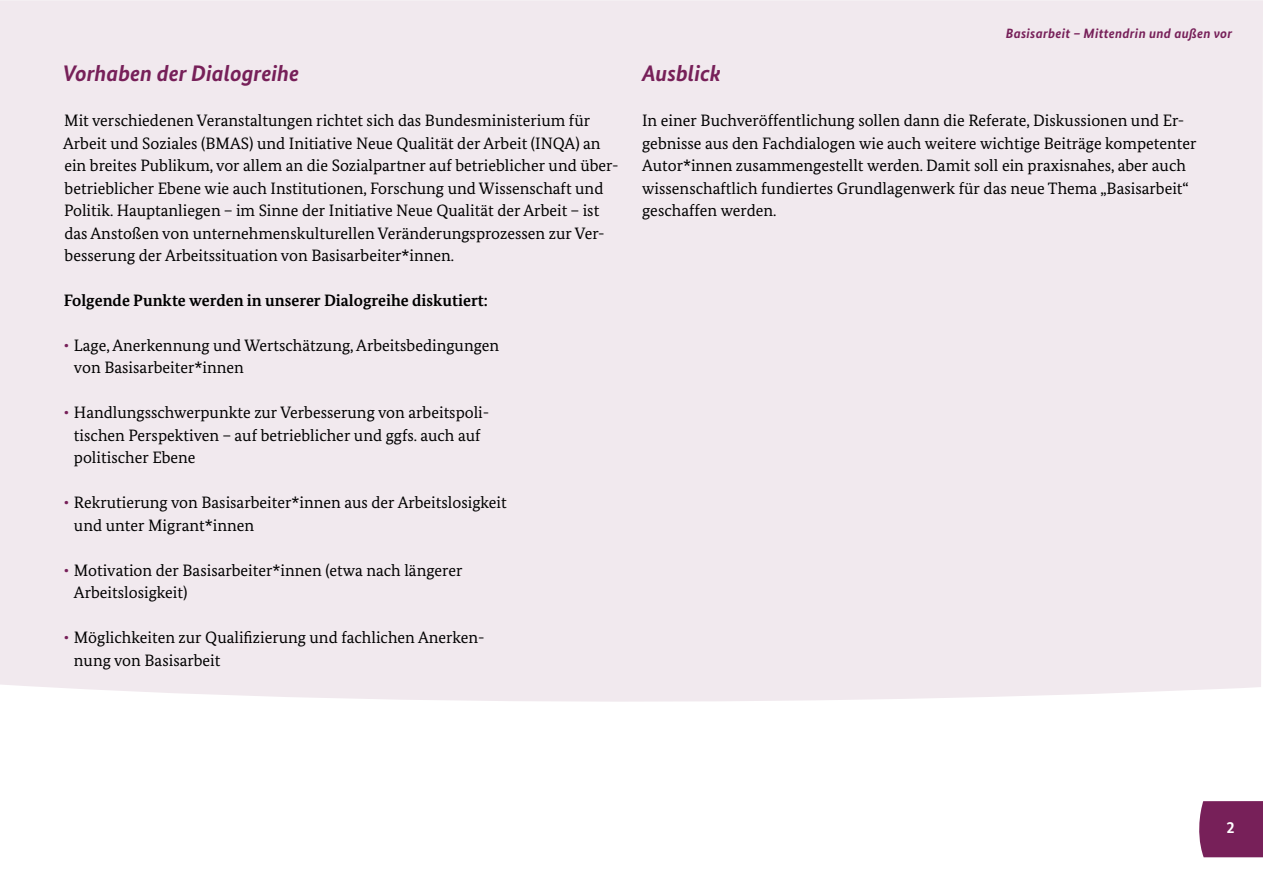
<style>
.page{position:relative;width:1263px;height:893px;background:#fff}
.page>*{position:absolute;margin:0;border:0;box-sizing:border-box;transform-origin:0 0}
.t1{font:italic 700 22.5px "Bundes Sans";color:#772059}
.t2{font:16.5px/22.5px "Bundes Serif";color:#000}
.t3{font:700 16.5px "Bundes Serif";color:#000}
.t4{font:700 16.5px "Bundes Sans";color:#fff}
.t5{font:italic 700 13.5px "Bundes Sans";letter-spacing:.02em;color:#772059}
.s1{color:#772059}
</style>
<div class="page">
<div style="left:0;top:0;width:1263px;height:702px;background:#f1e9ee"></div>
<div style="left:1199px;top:801px;width:64px;height:56px;background:#772059"></div>
<h1 class="t1" style="left:63px;top:60px;width:238px">Vorhaben der Dialogreihe</h1>
<p class="t2" style="left:63px;top:109px;width:557px">Mit verschiedenen Veranstaltungen richtet sich das Bundesministerium für Arbeit und Soziales (BMAS) und Initiative Neue Qualität der Arbeit (INQA) an ein breites Publikum, vor allem an die Sozialpartner auf betrieblicher und über&shy;betrieblicher Ebene wie auch Institutionen, Forschung und Wissenschaft und Politik. Hauptanliegen – im Sinne der Initiative Neue Qualität der Arbeit – ist das Anstoßen von unternehmenskulturellen Veränderungsprozessen zur Ver&shy;besserung der Arbeitssituation von Basisarbeiter*innen.</p>
<p class="t3" style="left:64px;top:290px;width:426px">Folgende Punkte werden in unserer Dialogreihe diskutiert:</p>
<p class="t2" style="left:74px;top:334px;width:427px;text-indent:-10px"><span class="s1">•</span> Lage, Anerkennung und Wertschätzung, Arbeitsbedingungen von Basisarbeiter*innen</p>
<p class="t2" style="left:74px;top:401px;width:417px;text-indent:-10px"><span class="s1">•</span> Handlungsschwerpunkte zur Verbesserung von arbeitspoli&shy;tischen Perspektiven – auf betrieblicher und ggfs. auch auf politischer Ebene</p>
<p class="t2" style="left:74px;top:491px;width:434px;text-indent:-10px"><span class="s1">•</span> Rekrutierung von Basisarbeiter*innen aus der Arbeitslosigkeit und unter Migrant*innen</p>
<p class="t2" style="left:74px;top:559px;width:390px;text-indent:-10px"><span class="s1">•</span> Motivation der Basisarbeiter*innen (etwa nach längerer<br>Arbeitslosigkeit)</p>
<p class="t2" style="left:74px;top:626px;width:412px;text-indent:-10px"><span class="s1">•</span> Möglichkeiten zur Qualifizierung und fachlichen Anerken&shy;nung von Basisarbeit</p>
<p class="t5" style="left:1006px;top:25px;width:228px">Basisarbeit – Mittendrin und außen vor</p>
<h1 class="t1" style="left:642px;top:60px;width:80px">Ausblick</h1>
<p class="t2" style="left:642px;top:109px;width:556px">In einer Buchveröffentlichung sollen dann die Referate, Diskussionen und Er&shy;gebnisse aus den Fachdialogen wie auch weitere wichtige Beiträge kompetenter Autor*innen zusammengestellt werden. Damit soll ein praxisnahes, aber auch wissenschaftlich fundiertes Grundlagenwerk für das neue Thema „Basisarbeit“ geschaffen werden.</p>
<p class="t4" style="left:1226px;top:818px;width:10px">2</p>
</div>
